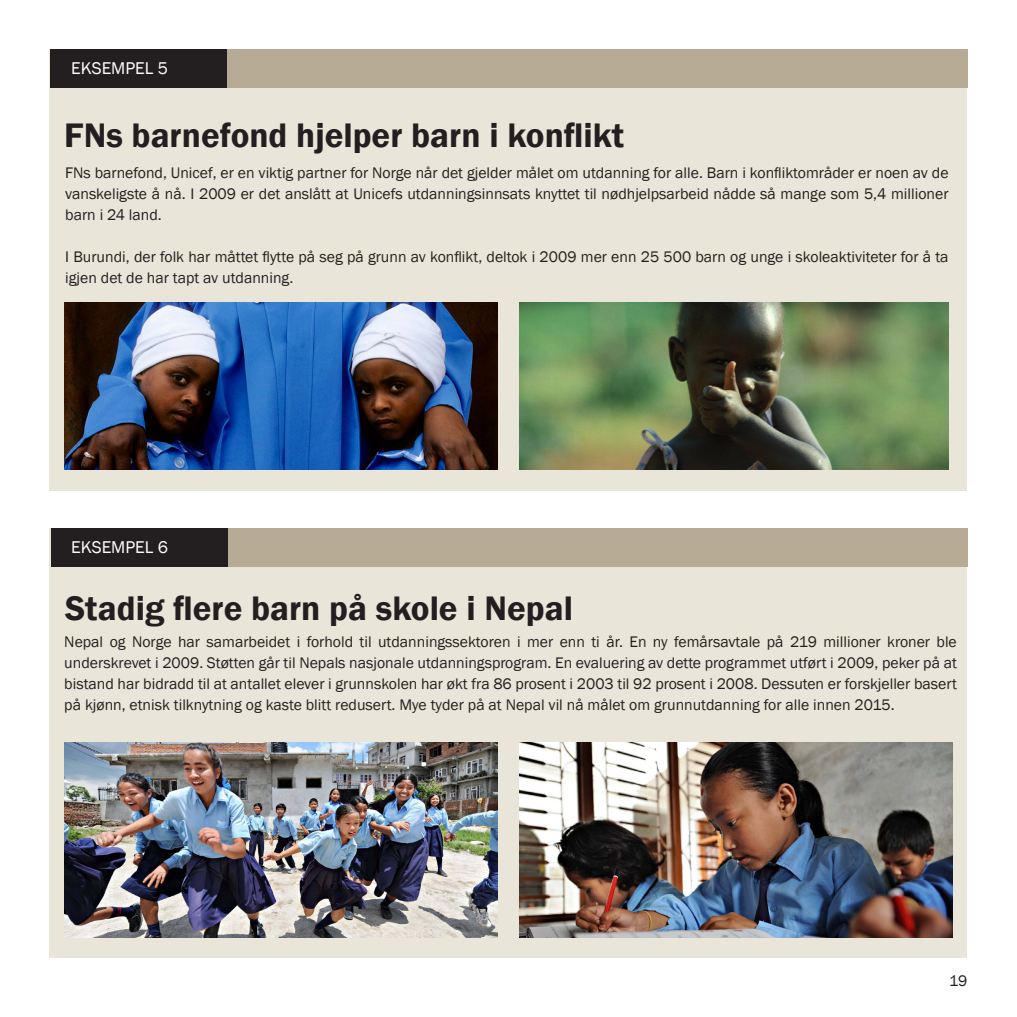
<style>
.page{position:relative;width:1017px;height:1017px;background:#fff}
.page>*{position:absolute;margin:0;border:0;box-sizing:border-box;transform-origin:0 0}
.t1{font:600 35px "Franklin Gothic";color:#231f20}
.t2{font:17.5px "Franklin Gothic";color:#fff}
.Brødtekst{font:15.75px/21px "Franklin Gothic";color:#231f20;text-align:justify}
</style>
<div class="page">
<div style="left:50px;top:50px;width:917px;height:441px;background:#e9e5d9"></div>
<div style="left:50px;top:528px;width:917px;height:429px;background:#e9e5d9"></div>
<img style="left:519px;top:303px;width:430px;height:167px">
<img style="left:519px;top:743px;width:434px;height:195px">
<img style="left:65px;top:743px;width:432px;height:195px">
<img style="left:65px;top:303px;width:433px;height:167px">
<div style="left:51px;top:50px;width:916px;height:38px;background:#b8ab95"></div>
<div style="left:50px;top:50px;width:177px;height:38px;background:#231f20"></div>
<div style="left:51px;top:528px;width:916px;height:38px;background:#b8ab95"></div>
<div style="left:51px;top:528px;width:177px;height:38px;background:#231f20"></div>
<p class="t2" style="left:71px;top:58px;width:98px">EKSEMPEL 5</p>
<p class="t1" style="left:64px;top:114px;width:561px">FNs barnefond hjelper barn i konflikt</p>
<p class="Brødtekst" style="left:65px;top:162px;width:885px">FNs barnefond, Unicef, er en viktig partner for Norge når det gjelder målet om utdanning for alle. Barn i konfliktområder er noen av de vanskeligste å nå. I 2009 er det anslått at Unicefs utdanningsinnsats knyttet til nødhjelpsarbeid nådde så mange som 5,4 millioner barn i 24 land.</p>
<p class="Brødtekst" style="left:65px;top:246px;width:885px">I Burundi, der folk har måttet flytte på seg på grunn av konflikt, deltok i 2009 mer enn 25 500 barn og unge i skoleaktiviteter for å ta igjen det de har tapt av utdanning.</p>
<p class="t2" style="left:71px;top:536px;width:98px">EKSEMPEL 6</p>
<p class="t1" style="left:65px;top:587px;width:509px">Stadig flere barn på skole i Nepal</p>
<p class="Brødtekst" style="left:64px;top:632px;width:894px">Nepal og Norge har samarbeidet i forhold til utdanningssektoren i mer enn ti år. En ny femårsavtale på 219 millioner kroner ble underskrevet i 2009. Støtten går til Nepals nasjonale utdanningsprogram. En evaluering av dette programmet utført i 2009, peker på at bistand har bidradd til at antallet elever i grunnskolen har økt fra 86 prosent i 2003 til 92 prosent i 2008. Dessuten er forskjeller basert på kjønn, etnisk tilknytning og kaste blitt redusert. Mye tyder på at Nepal vil nå målet om grunnutdanning for alle innen 2015.</p>
<p class="Brødtekst" style="left:949px;top:970px;width:20px">19</p>
</div>
